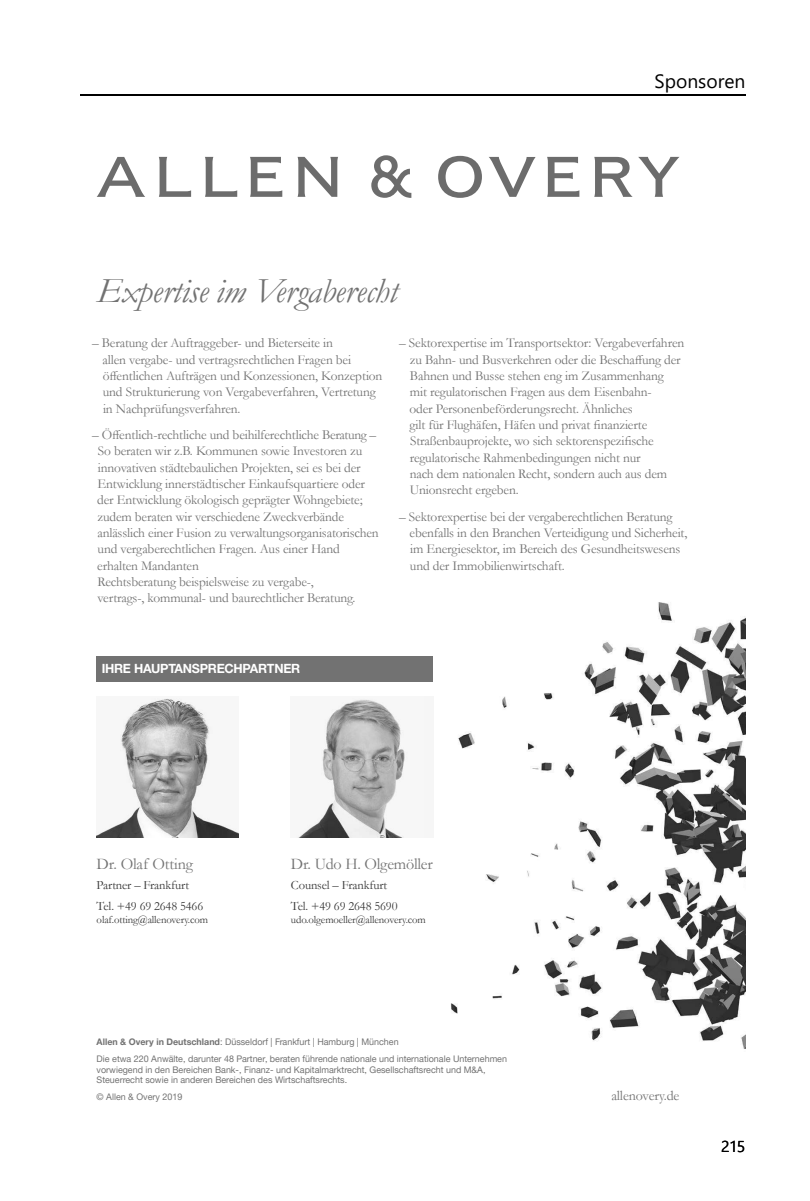
<style>
.page{position:relative;width:810px;height:1201px;background:#fff}
.page>*{position:absolute;margin:0;border:0;box-sizing:border-box;transform-origin:0 0}
.t1{font:italic 35.52px "Garamond AO";letter-spacing:-.01em;color:#727272}
.t2{font:19.25px "Segoe UI";color:#000}
.t3{font:16.28px "Garamond AO";letter-spacing:-.015em;color:#727272}
.t4{font:15.75px "Segoe UI";color:#000}
.t5{font:14.17px "Garamond AO";letter-spacing:-.01em;color:#727272}
.t6{font:13.65px/16.3px "Garamond AO";letter-spacing:-.01em;color:#727272}
.t7{font:12.78px/20.3px "Garamond AO";letter-spacing:-.01em;color:#373737}
.t8{font:700 12.78px "Hxlvetica Neue LTW1 G";letter-spacing:-.02em;color:#fff}
.t9{font:10.85px "Garamond AO";letter-spacing:-.01em;color:#373737}
.t10{font:9.1px/16.3px "Hxlvetica Neue LTW1 G";color:#727272}
.s1{font-weight:700}
</style>
<div class="page">
<hr style="left:80px;top:94px;width:665px;height:2px;background:#000">
<img style="left:451px;top:602px;width:294px;height:447px">
<svg style="left:371px;top:155px;width:40px;height:43px"></svg>
<svg style="left:159px;top:157px;width:32px;height:40px"></svg>
<svg style="left:205px;top:157px;width:32px;height:40px"></svg>
<svg style="left:97px;top:157px;width:48px;height:40px"></svg>
<svg style="left:250px;top:157px;width:32px;height:40px"></svg>
<svg style="left:297px;top:157px;width:41px;height:40px"></svg>
<svg style="left:489px;top:157px;width:46px;height:40px"></svg>
<svg style="left:438px;top:156px;width:43px;height:42px"></svg>
<svg style="left:547px;top:157px;width:32px;height:40px"></svg>
<svg style="left:594px;top:157px;width:85px;height:40px"></svg>
<div style="left:97px;top:656px;width:336px;height:25px;background:#727272"></div>
<img style="left:97px;top:698px;width:142px;height:140px">
<div style="left:291px;top:696px;width:142px;height:142px;background:#f6f6f6"></div>
<img style="left:298px;top:700px;width:107px;height:138px">
<h2 class="t2" style="left:654px;top:63px;width:92px">Sponsoren</h2>
<h1 class="t1" style="left:97px;top:271px;width:302px">Expertise im Vergaberecht</h1>
<p class="t6" style="left:102px;top:334px;width:281px;text-indent:-11px">– Beratung der Auftraggeber- und Bieterseite in<br>allen vergabe- und vertragsrechtlichen Fragen bei öffentlichen Aufträgen und Konzessionen, Konzeption und Strukturierung von Vergabeverfahren, Vertretung in Nachprüfungsverfahren.</p>
<p class="t6" style="left:97px;top:426px;width:283px;text-indent:-5px">– Öffentlich-rechtliche und beihilferechtliche Beratung – So beraten wir z.B. Kommunen sowie Investoren zu innovativen städtebaulichen Projekten, sei es bei der Entwicklung innerstädtischer Einkaufsquartiere oder der Entwicklung ökologisch geprägter Wohngebiete; zudem beraten wir verschiedene Zweckverbände anlässlich einer Fusion zu verwaltungsorganisatorischen und vergaberechtlichen Fragen. Aus einer Hand erhalten Mandanten<br>Rechtsberatung beispielsweise zu vergabe-,<br>vertrags-, kommunal- und baurechtlicher Beratung.</p>
<p class="t6" style="left:409px;top:334px;width:276px;text-indent:-10px">– Sektorexpertise im Transportsektor: Vergabeverfahren zu Bahn- und Busverkehren oder die Beschaffung der Bahnen und Busse stehen eng im Zusammenhang<br>mit regulatorischen Fragen aus dem Eisenbahn-<br>oder Personenbeförderungsrecht. Ähnliches<br>gilt für Flughäfen, Häfen und privat finanzierte Straßenbauprojekte, wo sich sektorenspezifische regulatorische Rahmenbedingungen nicht nur<br>nach dem nationalen Recht, sondern auch aus dem Unionsrecht ergeben.</p>
<p class="t6" style="left:409px;top:508px;width:279px;text-indent:-10px">– Sektorexpertise bei der vergaberechtlichen Beratung ebenfalls in den Branchen Verteidigung und Sicherheit, im Energiesektor, im Bereich des Gesundheitswesens und der Immobilienwirtschaft.</p>
<p class="t8" style="left:102px;top:661px;width:200px">IHRE HAUPTANSPRECHPARTNER</p>
<p class="t3" style="left:97px;top:853px;width:98px">Dr. Olaf Otting</p>
<p class="t7" style="left:97px;top:875px;width:108px">Partner – Frankfurt<br>Tel. +49 69 2648 5466</p>
<p class="t9" style="left:97px;top:912px;width:113px">olaf.otting@allenovery.com</p>
<p class="t3" style="left:291px;top:853px;width:143px">Dr. Udo H. Olgemöller</p>
<p class="t7" style="left:291px;top:875px;width:108px">Counsel – Frankfurt<br>Tel. +49 69 2648 5690</p>
<p class="t9" style="left:291px;top:912px;width:136px">udo.olgemoeller@allenovery.com</p>
<p class="t10" style="left:97px;top:1034px;width:411px"><span class="s1">Allen &amp; Overy in Deutschland</span>: Düsseldorf | Frankfurt | Hamburg | München<br>Die etwa 220 Anwälte, darunter 48 Partner, beraten führende nationale und internationale Unternehmen</p>
<p class="t10" style="left:97px;top:1064px;width:390px;line-height:10.8px">vorwiegend in den Bereichen Bank-, Finanz- und Kapitalmarktrecht, Gesellschaftsrecht und M&amp;A,<br>Steuerrecht sowie in anderen Bereichen des Wirtschaftsrechts.</p>
<p class="t10" style="left:97px;top:1088px;width:87px">© Allen &amp; Overy 2019</p>
<p class="t5" style="left:611px;top:1086px;width:70px">allenovery.de</p>
<p class="t4" style="left:720px;top:1131px;width:26px">215</p>
</div>
